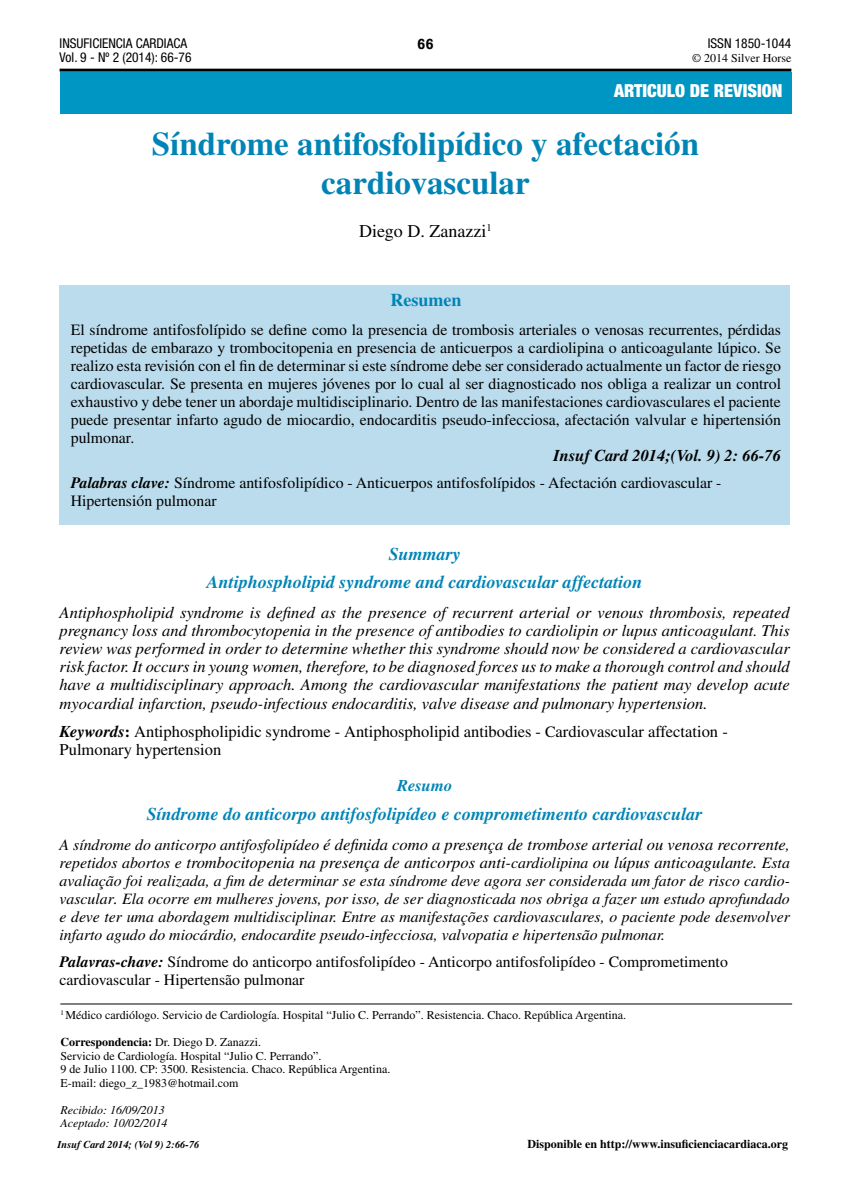
<style>
.page{position:relative;width:851px;height:1191px;background:#fff}
.page>*{position:absolute;margin:0;border:0;box-sizing:border-box;transform-origin:0 0}
.t1{font:700 33px/39px "Times LT Std";color:#0084b6;text-align:center}
.t2{font:italic 700 18px/28.5px "Times LT Std";color:#0084b6;text-align:center}
.t3{font:900 condensed 18px "Helvetica Neue LT Std";color:#fff}
.t4{font:18px "Times LT Std";color:#000}
.t5{font:700 18px "Times LT Std";color:#0084b6}
.t6{font:italic 16.5px/18px "Times LT Std";color:#000;text-align:justify}
.t7{font:16.5px/18px "Times LT Std";color:#000}
.t8{font:italic 700 16.5px "Times LT Std";color:#000}
.t9{font:italic 700 16.5px "Times LT Std";color:#0084b6}
.t10{font:15.75px/18px "Times LT Std";color:#000}
.t11{font:italic 15.75px/18px "Times LT Std";color:#000;text-align:justify}
.t12{font:700 15px "Rockwell";color:#000}
.t13{font:condensed 13.5px/14.4px "Helvetica Neue LT Std";color:#000}
.t14{font:12px/13.5px "Times LT Std";color:#000}
.t15{font:700 12px "Times LT Std";color:#000}
.t16{font:italic 12px/13.5px "Times LT Std";color:#000}
.t17{font:700 condensed 12px "Helvetica Neue LT Std";letter-spacing:-.01em;color:#000}
.t18{font:italic 700 10.5px "Times LT Std";color:#000}
.s1{font-weight:700;font-style:italic}
.s2{font-size:15.75px}
.s3{font-weight:700;font-size:15.75px}
.s4{font-size:16.5px}
.s5{font-weight:700}
</style>
<div class="page">
<hr style="left:60px;top:69px;width:731px;height:3px;background:#000">
<hr style="left:60px;top:1003px;width:732px;height:1px;background:#000">
<div style="left:60px;top:285px;width:729px;height:239px;background:#bbdced"></div>
<div style="left:60px;top:72px;width:731px;height:41px;background:#0096c3"></div>
<p class="t13" style="left:60px;top:36px;width:133px">INSUFICIENCIA CARDIACA<br>Vol. 9 - Nº 2 (2014): 66-76</p>
<p class="t12" style="left:417px;top:34px;width:18px">66</p>
<p class="t17" style="left:739px;top:35px;width:53px">DD Zanazzi</p>
<p class="t13" style="left:707px;top:36px;width:85px">ISSN 1850-1044</p>
<p class="t14" style="left:692px;top:51px;width:101px">© 2014 Silver Horse</p>
<p class="t3" style="left:614px;top:80px;width:170px">ARTICULO DE REVISION</p>
<h1 class="t1" style="left:152px;top:124px;width:548px">Síndrome antifosfolipídico y afectación cardiovascular</h1>
<p class="t4" style="left:359px;top:221px;width:134px">Diego D. Zanazzi<sup>1</sup></p>
<p class="t5" style="left:390px;top:289px;width:72px">Resumen</p>
<p class="t10" style="left:71px;top:320px;width:711px;text-align:justify">El síndrome antifosfolípido se define como la presencia de trombosis arteriales o venosas recurrentes, pérdidas repetidas de embarazo y trombocitopenia en presencia de anticuerpos a cardiolipina o anticoagulante lúpico. Se realizo esta revisión con el fin de determinar si este síndrome debe ser considerado actualmente un factor de riesgo cardiovascular. Se presenta en mujeres jóvenes por lo cual al ser diagnosticado nos obliga a realizar un control exhaustivo y debe tener un abordaje multidisciplinario. Dentro de las manifestaciones cardiovasculares el paciente puede presentar infarto agudo de miocardio, endocarditis pseudo-infecciosa, afectación valvular e hipertensión pulmonar.</p>
<p class="t8" style="left:553px;top:445px;width:229px">Insuf Card 2014;(Vol. 9) 2: 66-76</p>
<p class="t10" style="left:71px;top:473px;width:652px"><span class="s1">Palabras clave:</span> Síndrome antifosfolipídico - Anticuerpos antifosfolípidos - Afectación cardiovascular -<br>Hipertensión pulmonar</p>
<p class="t2" style="left:207px;top:539px;width:437px">Summary<br>Antiphospholipid syndrome and cardiovascular affectation</p>
<p class="t6" style="left:60px;top:604px;width:731px">Antiphospholipid syndrome is defined as the presence of recurrent arterial or venous thrombosis<span class="s2">,</span> repeated pregnancy loss and thrombocytopenia in the presence of antibodies to cardiolipin or lupus anticoagulant<span class="s2">.</span> This review was performed in order to determine whether this syndrome should now be considered a cardiovascular risk factor. It occurs in young women, therefore, to be diagnosed forces us to make a thorough control and should have a multidisciplinary approach. Among the cardiovascular manifestations the patient may develop acute myocardial infarction, pseudo-infectious endocarditis, valve disease and pulmonary hypertension.</p>
<p class="t7" style="left:60px;top:722px;width:669px"><span class="s1">Keywords</span><span class="s3">:</span> Antiphospholipidic syndrome - Antiphospholipid antibodies - <span class="s2">C</span>ardiovascular affectation -<br>Pulmonary hypertension</p>
<p class="t9" style="left:397px;top:776px;width:57px">Resumo</p>
<p class="t2" style="left:147px;top:799px;width:557px">Síndrome do anticorpo antifosfolipídeo e comprometimento cardiovascular</p>
<p class="t6" style="left:60px;top:835px;width:731px"><span class="s2">A síndrome do anticorpo antifosfolipídeo</span> é definida como a presença de trombose arterial ou venosa recorrente<span class="s2">, repetidos abortos e</span> trombocitopenia na presença de anticorpos anti-<span class="s2">cardiolipina</span> ou lúpus anticoagulante. <span class="s2">Esta</span></p>
<p class="t11" style="left:60px;top:871px;width:731px">avaliação foi realizada, a fim de determinar se esta síndrome deve agora ser considerada um fator de risco cardio&shy;vascular<span class="s4">.</span> Ela ocorre em mulheres jovens, por isso, de ser diagnosticada nos obriga a fazer um estudo aprofundado e deve ter uma abordagem multidisciplinar. Entre as manifestações cardiovasculares, o paciente pode desenvolver infarto agudo do miocárdio, endocardite pseudo-infecciosa, valvopatia e hipertensão pulmonar.</p>
<p class="t10" style="left:60px;top:952px;width:669px"><span class="s1">Palavras-chave:</span> Síndrome do anticorpo antifosfolipídeo - Anticorpo antifosfolipídeo - Comprometimento cardiovascular - Hipertensão pulmonar</p>
<p class="t14" style="left:60px;top:1008px;width:567px"><sup>1</sup> Médico cardiólogo. Servicio de Cardiología. Hospital “Julio C. Perrando”. Resistencia. Chaco. República Argentina.</p>
<p class="t14" style="left:60px;top:1035px;width:331px"><span class="s5">Correspondencia:</span> Dr. Diego D. Zanazzi.<br>Servicio de Cardiología. Hospital “Julio C. Perrando”.<br>9 de Julio 1100. CP: 3500. Resistencia. Chaco. República Argentina.<br>E-mail: diego_z_1983@hotmail.com</p>
<p class="t16" style="left:60px;top:1103px;width:108px">Recibido: 16/09/2013<br>Aceptado: 10/02/2014</p>
<p class="t18" style="left:57px;top:1137px;width:144px">Insuf Card 2014; (Vol 9) 2:66-76</p>
<p class="t15" style="left:527px;top:1137px;width:262px">Disponible en http://www.insuficienciacardiaca.org</p>
</div>
